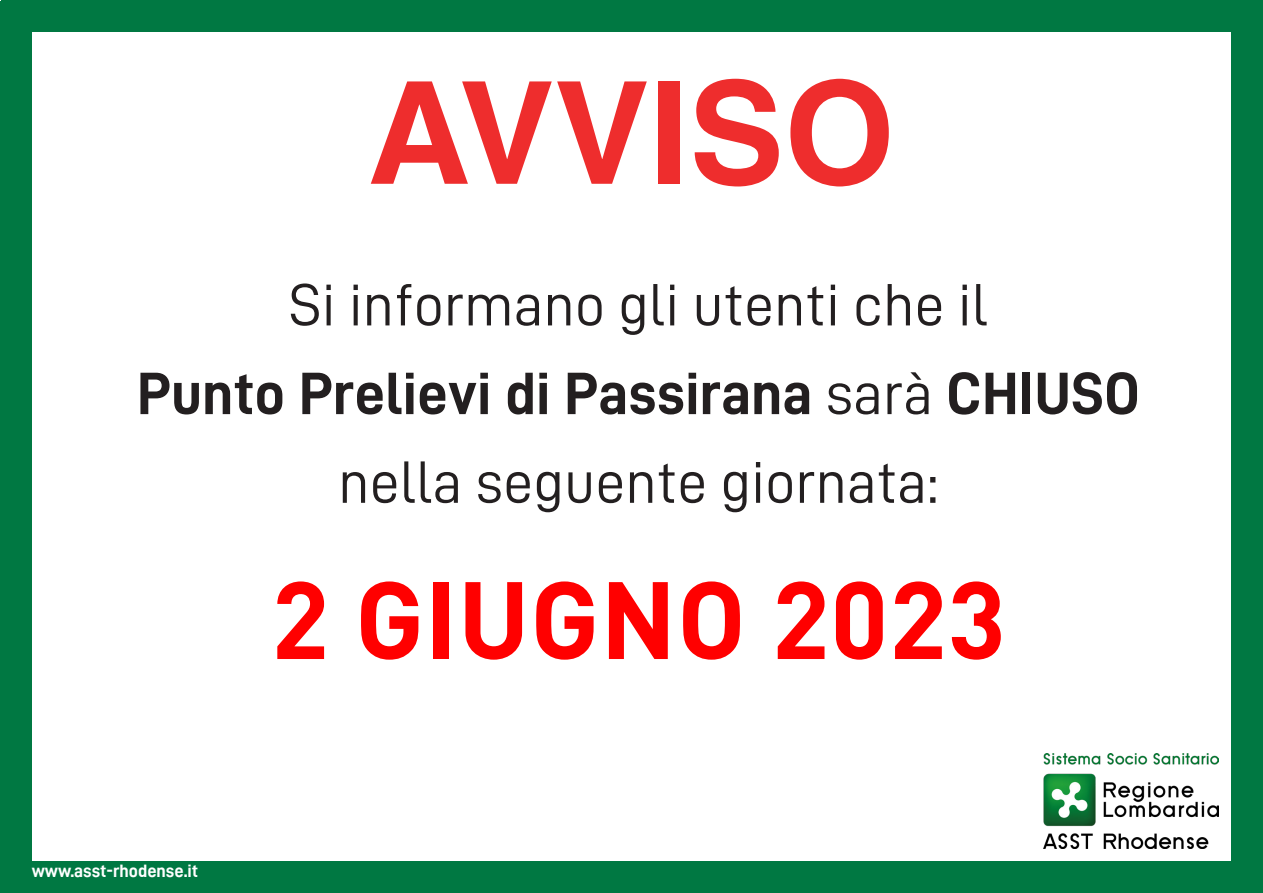
<style>
.page{position:relative;width:1263px;height:893px;background:#fff}
.page>*{position:absolute;margin:0;border:0;box-sizing:border-box;transform-origin:0 0}
.t1{font:700 142.5px "Helvetica CE";color:#ee2d2d}
.t2{font:700 108px "DIN Pro";color:#f00}
.t3{font:60px/88.7px "D DIN";color:#231f20;text-align:center}
.t4{font:18px "D DIN Bold";color:#fff}
.s1{font-family:"D DIN Bold"}
</style>
<div class="page">
<div style="left:1px;top:0;width:1262px;height:32px;background:#007842"></div>
<div style="left:1px;top:861px;width:1262px;height:32px;background:#007842"></div>
<div style="left:0;top:1px;width:32px;height:892px;background:#007842"></div>
<div style="left:1231px;top:0;width:32px;height:892px;background:#007842"></div>
<img style="left:1044px;top:754px;width:174px;height:95px">
<p class="t1" style="left:368px;top:47px;width:529px">AVVISO</p>
<p class="t3" style="left:137px;top:259px;width:1004px">Si informano gli utenti che il<br><span class="s1">Punto Prelievi di Passirana</span> sarà <span class="s1">CHIUSO </span>nella seguente giornata:</p>
<p class="t2" style="left:271px;top:530px;width:736px">2 GIUGNO 2023</p>
<p class="t4" style="left:32px;top:861px;width:168px">www.asst-rhodense.it</p>
</div>
